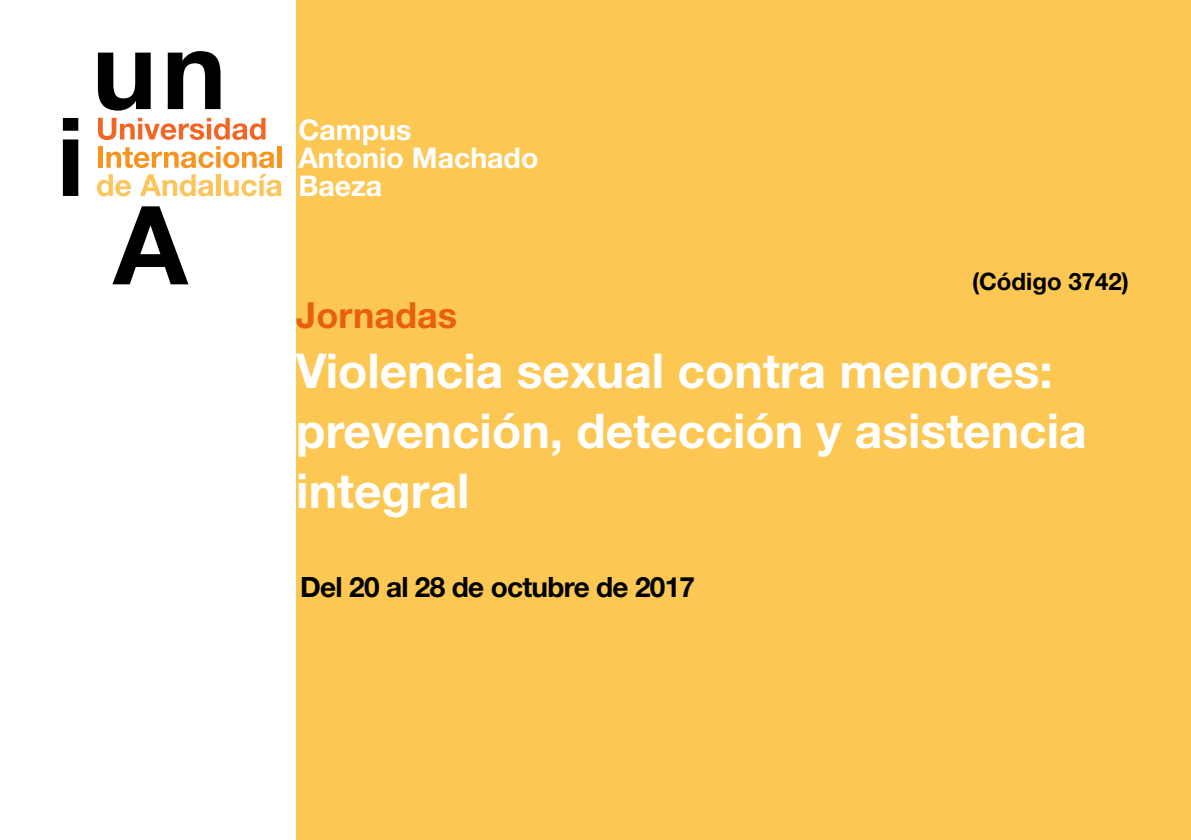
<style>
.page{position:relative;width:1191px;height:840px;background:#fff}
.page>*{position:absolute;margin:0;border:0;box-sizing:border-box;transform-origin:0 0}
.t1{font:700 48px/60px "Helvetica Neue";color:#fff}
.t2{font:700 36px "Helvetica Neue";color:#e95e0f}
.t3{font:700 28.6px/27.8px "Helvetica Neue";color:#fff}
.t4{font:700 28px "Helvetica Neue";letter-spacing:-.025em;color:#000}
.t5{font:700 24px "Helvetica Neue";color:#000}
</style>
<div class="page">
<div style="left:296px;top:0;width:895px;height:839px;background:#fcc752"></div>
<svg style="left:98px;top:53px;width:53px;height:57px"></svg>
<svg style="left:168px;top:51px;width:52px;height:58px"></svg>
<svg style="left:98px;top:118px;width:167px;height:22px"></svg>
<div style="left:98px;top:146px;width:5px;height:22px;background:#f7941e"></div>
<svg style="left:106px;top:146px;width:168px;height:22px"></svg>
<hr style="left:277px;top:146px;width:4px;height:22px;background:#f7941e">
<svg style="left:97px;top:174px;width:34px;height:22px"></svg>
<svg style="left:140px;top:174px;width:73px;height:22px"></svg>
<div style="left:216px;top:174px;width:5px;height:22px;background:#fec45a"></div>
<svg style="left:224px;top:174px;width:58px;height:22px"></svg>
<svg style="left:63px;top:118px;width:15px;height:78px"></svg>
<svg style="left:112px;top:206px;width:76px;height:78px"></svg>
<p class="t3" style="left:298px;top:115px;width:241px">Campus<br>Antonio Machado<br>Baeza</p>
<p class="t5" style="left:972px;top:266px;width:158px">(Código 3742)</p>
<p class="t2" style="left:296px;top:293px;width:162px">Jornadas</p>
<p class="t1" style="left:296px;top:340px;width:792px">Violencia sexual contra menores: prevención, detección y asistencia integral</p>
<p class="t4" style="left:300px;top:569px;width:396px">Del 20 al 28 de octubre de 2017</p>
</div>
